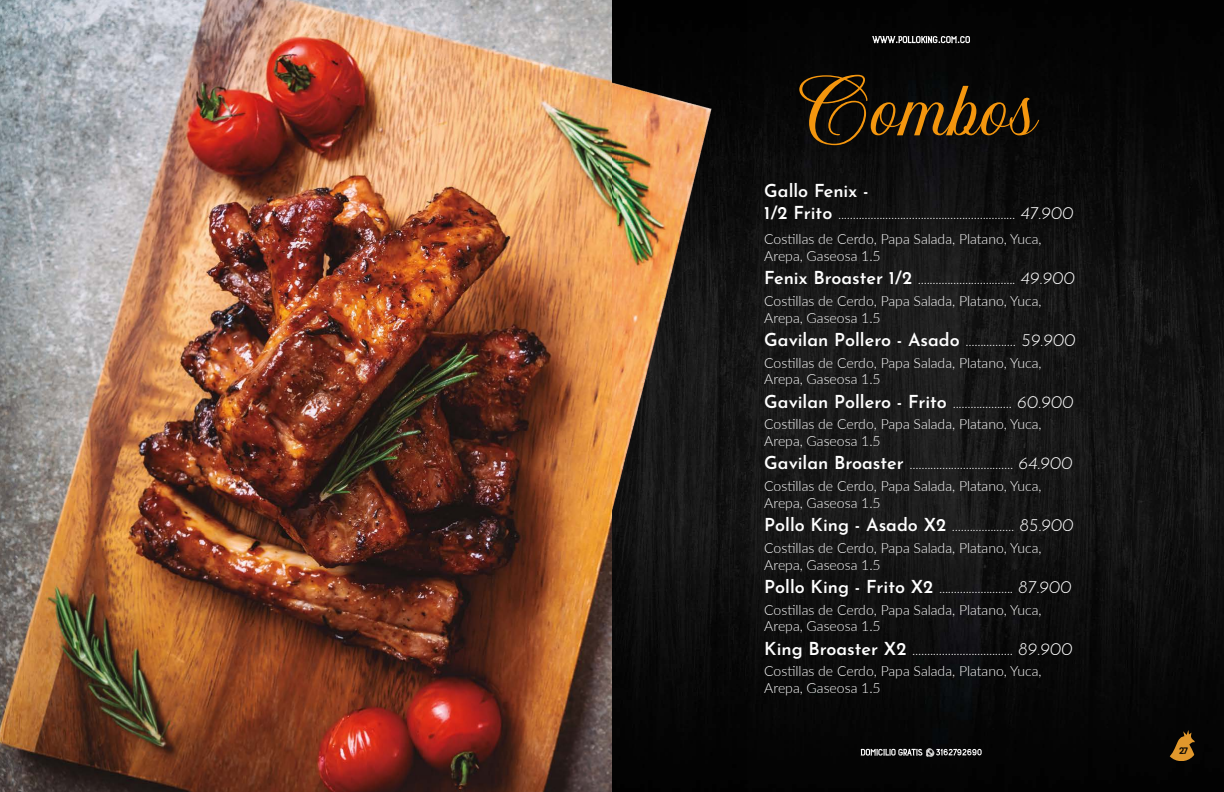
<style>
.page{position:relative;width:1224px;height:792px;background:#fff}
.page>*{position:absolute;margin:0;border:0;box-sizing:border-box;transform-origin:0 0}
.t1{font:66px "Nova Quinta PERSONALUSE";color:#f4960e}
.t2{font:italic 300 18px/21.6px "Josefin Sans";color:#fff}
.t3{font:300 14px/16.8px "Lato";color:#fff}
.t4{font:600 9px "Poppins";color:#020203}
.s1{font-weight:600;font-style:normal}
</style>
<div class="page">
<img style="left:0;top:0;width:1224px;height:792px">
<svg style="left:1165px;top:730px;width:31px;height:31px"></svg>
<svg style="left:861px;top:748px;width:121px;height:9px"></svg>
<svg style="left:872px;top:36px;width:98px;height:7px"></svg>
<img style="left:612px;top:0;width:135px;height:792px">
<h1 class="t1" style="left:799px;top:74px;width:239px">Combos</h1>
<p class="t2" style="left:764px;top:178px;width:311px"><span class="s1">Gallo Fenix -<br>1/2 Frito</span> ............................................................ 47.900</p>
<p class="t3" style="left:764px;top:230px;width:279px">Costillas de Cerdo, Papa Salada, Platano, Yuca,<br>Arepa, Gaseosa 1.5</p>
<p class="t3" style="left:764px;top:292px;width:279px">Costillas de Cerdo, Papa Salada, Platano, Yuca,<br>Arepa, Gaseosa 1.5</p>
<p class="t3" style="left:764px;top:354px;width:279px">Costillas de Cerdo, Papa Salada, Platano, Yuca,<br>Arepa, Gaseosa 1.5</p>
<p class="t3" style="left:764px;top:415px;width:279px">Costillas de Cerdo, Papa Salada, Platano, Yuca,<br>Arepa, Gaseosa 1.5</p>
<p class="t3" style="left:764px;top:477px;width:279px">Costillas de Cerdo, Papa Salada, Platano, Yuca,<br>Arepa, Gaseosa 1.5</p>
<p class="t3" style="left:764px;top:539px;width:279px">Costillas de Cerdo, Papa Salada, Platano, Yuca,<br>Arepa, Gaseosa 1.5</p>
<p class="t3" style="left:764px;top:601px;width:279px">Costillas de Cerdo, Papa Salada, Platano, Yuca,<br>Arepa, Gaseosa 1.5</p>
<p class="t3" style="left:764px;top:663px;width:279px">Costillas de Cerdo, Papa Salada, Platano, Yuca,<br>Arepa, Gaseosa 1.5</p>
<p class="t2" style="left:764px;top:265px;width:312px"><span class="s1">Fenix Broaster 1/2</span> ................................. 49.900</p>
<p class="t2" style="left:764px;top:327px;width:313px"><span class="s1">Gavilan Pollero - Asado</span> ................. 59.900</p>
<p class="t2" style="left:764px;top:389px;width:311px"><span class="s1">Gavilan Pollero - Frito</span> .................... 60.900</p>
<p class="t2" style="left:764px;top:451px;width:310px"><span class="s1">Gavilan Broaster</span> ................................... 64.900</p>
<p class="t2" style="left:764px;top:512px;width:311px"><span class="s1">Pollo King - Asado X2</span> ..................... 85.900</p>
<p class="t2" style="left:764px;top:574px;width:309px"><span class="s1">Pollo King - Frito X2</span> ......................... 87.900</p>
<p class="t2" style="left:764px;top:636px;width:310px"><span class="s1">King Broaster X2</span> .................................. 89.900</p>
<p class="t4" style="left:1179px;top:746px;width:10px">27</p>
</div>
